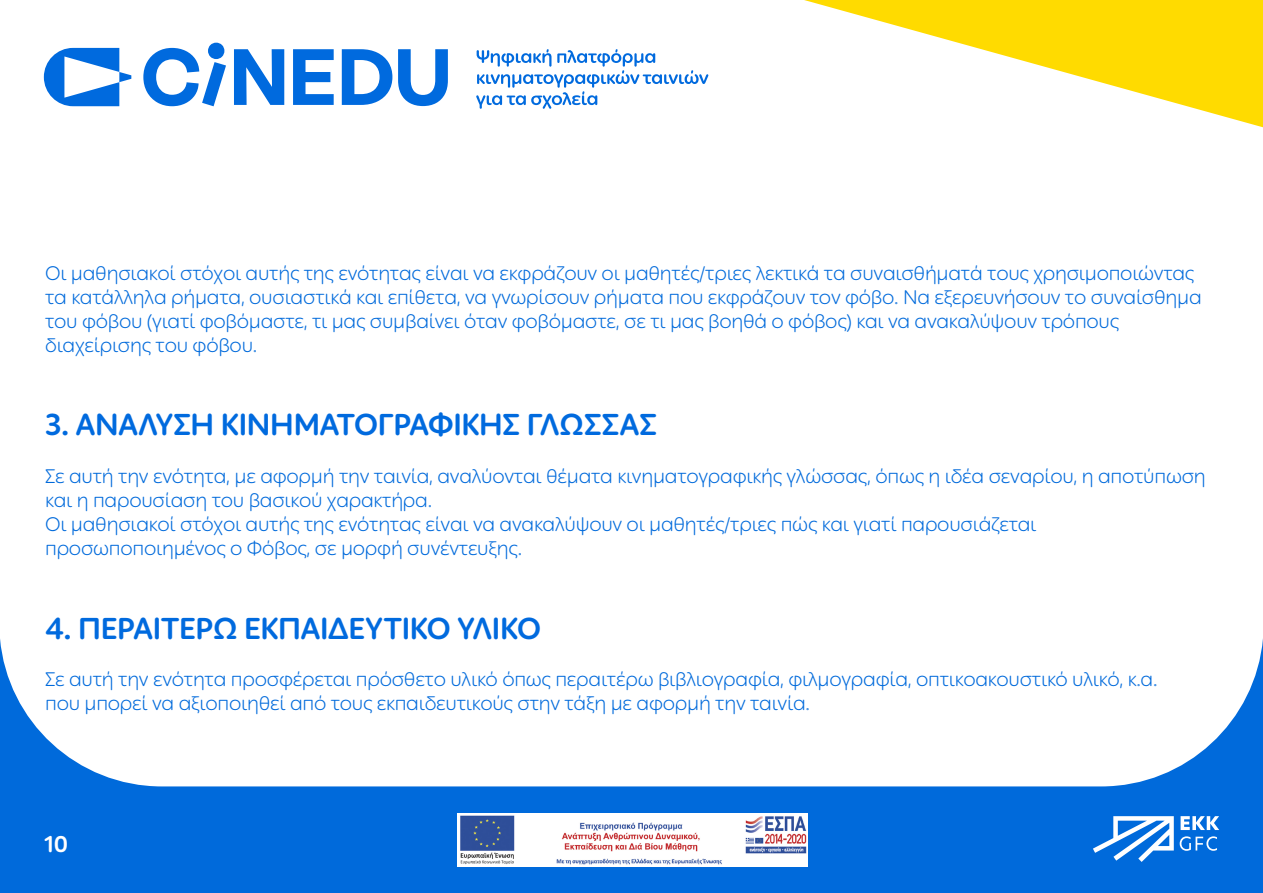
<style>
.page{position:relative;width:1263px;height:893px;background:#fff}
.page>*{position:absolute;margin:0;border:0;box-sizing:border-box;transform-origin:0 0}
.t1{font:700 30px "Ping Round LCG";letter-spacing:-.01em;color:#006ade}
.t2{font:700 22.5px "Ping Round LCG";color:#fff}
.t3{font:300 19.5px/24px "Ping Round LCG";letter-spacing:-.015em;color:#006adb}
</style>
<div class="page">
<svg style="left:0;top:639px;width:1263px;height:254px"></svg>
<svg style="left:1093px;top:816px;width:81px;height:46px"></svg>
<svg style="left:1180px;top:816px;width:39px;height:14px"></svg>
<svg style="left:1180px;top:836px;width:37px;height:15px"></svg>
<img style="left:457px;top:814px;width:351px;height:52px">
<svg style="left:804px;top:0;width:459px;height:127px"></svg>
<svg style="left:44px;top:48px;width:87px;height:58px"></svg>
<svg style="left:143px;top:43px;width:83px;height:63px"></svg>
<svg style="left:234px;top:49px;width:50px;height:56px"></svg>
<svg style="left:293px;top:49px;width:41px;height:56px"></svg>
<svg style="left:342px;top:49px;width:50px;height:56px"></svg>
<svg style="left:398px;top:49px;width:50px;height:57px"></svg>
<svg style="left:476px;top:49px;width:232px;height:60px"></svg>
<p class="t3" style="left:45px;top:261px;width:1158px">Οι μαθησιακοί στόχοι αυτής της ενότητας είναι να εκφράζουν οι μαθητές/τριες λεκτικά τα συναισθήματά τους χρησιμοποιώντας τα κατάλληλα ρήματα, ουσιαστικά και επίθετα, να γνωρίσουν ρήματα που εκφράζουν τον φόβο. Να εξερευνήσουν το συναίσθημα του φόβου (γιατί φοβόμαστε, τι μας συμβαίνει όταν φοβόμαστε, σε τι μας βοηθά ο φόβος) και να ανακαλύψουν τρόπους διαχείρισης του φόβου.</p>
<h1 class="t1" style="left:45px;top:401px;width:613px">3. ΑΝΑΛΥΣΗ ΚΙΝΗΜΑΤΟΓΡΑΦΙΚΗΣ ΓΛΩΣΣΑΣ</h1>
<p class="t3" style="left:45px;top:463px;width:1162px">Σε αυτή την ενότητα, με αφορμή την ταινία, αναλύονται θέματα κινηματογραφικής γλώσσας, όπως η ιδέα σεναρίου, η αποτύπωση και η παρουσίαση του βασικού χαρακτήρα.<br>Οι μαθησιακοί στόχοι αυτής της ενότητας είναι να ανακαλύψουν οι μαθητές/τριες πώς και γιατί παρουσιάζεται προσωποποιημένος ο Φόβος, σε μορφή συνέντευξης.</p>
<h1 class="t1" style="left:45px;top:604px;width:497px">4. ΠΕΡΑΙΤΕΡΩ ΕΚΠΑΙΔΕΥΤΙΚΟ ΥΛΙΚΟ</h1>
<p class="t3" style="left:45px;top:666px;width:1114px">Σε αυτή την ενότητα προσφέρεται πρόσθετο υλικό όπως περαιτέρω βιβλιογραφία, φιλμογραφία, οπτικοακουστικό υλικό, κ.α. που μπορεί να αξιοποιηθεί από τους εκπαιδευτικούς στην τάξη με αφορμή την ταινία.</p>
<p class="t2" style="left:45px;top:826px;width:25px">10</p>
</div>
